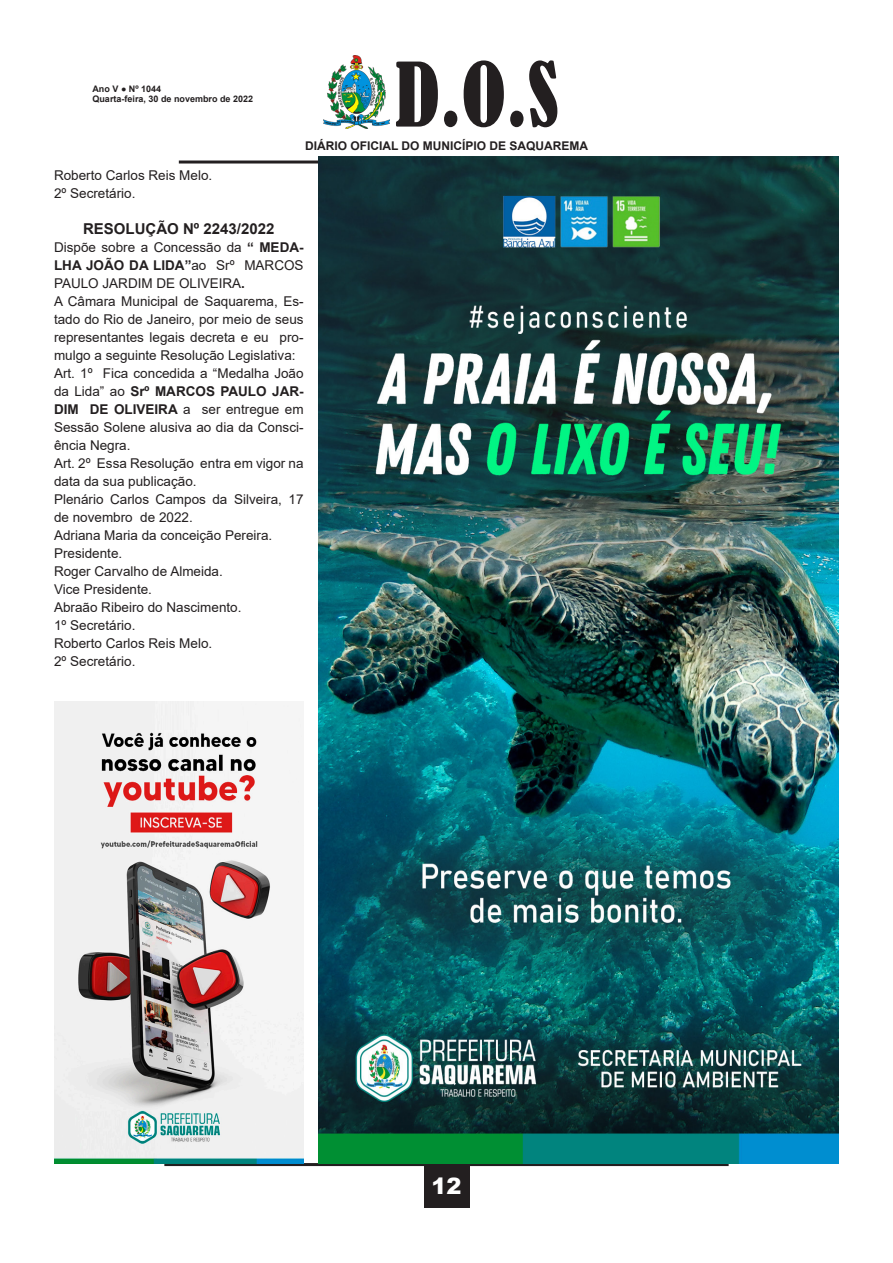
<style>
.page{position:relative;width:893px;height:1263px;background:#fff}
.page>*{position:absolute;margin:0;border:0;box-sizing:border-box;transform-origin:0 0}
.t1{font:condensed 82.5px "Bernard";color:#231f20}
.t2{font:900 22.5px "Arial";color:#fff}
.t3{font:700 15px "Arial";color:#231f20}
.t4{font:13.5px/18px "Arial";color:#231f20;text-align:justify}
.t5{font:700 12px "Arial";color:#231f20}
.t6{font:700 9px/10.8px "Arial";color:#231f20}
.s1{font-weight:700}
</style>
<div class="page">
<hr style="left:164px;top:1163px;width:565px;height:3px;background:#231f20">
<div style="left:424px;top:1163px;width:45px;height:45px;background:#231f20"></div>
<img style="left:324px;top:55px;width:65px;height:73px">
<hr style="left:179px;top:161px;width:535px;height:3px;background:#231f20">
<img style="left:54px;top:702px;width:250px;height:461px">
<img style="left:319px;top:157px;width:520px;height:1006px">
<p class="t6" style="left:92px;top:83px;width:162px">Ano V ● Nº 1044<br>Quarta-feira, 30 de novembro de 2022</p>
<h1 class="t1" style="left:395px;top:47px;width:165px">D.O.S</h1>
<p class="t5" style="left:305px;top:137px;width:285px">DIÁRIO OFICIAL DO MUNICÍPIO DE SAQUAREMA</p>
<p class="t4" style="left:54px;top:166px;width:160px">Roberto Carlos Reis Melo.</p>
<p class="t4" style="left:54px;top:184px;width:83px">2º Secretário.</p>
<p class="t3" style="left:83px;top:218px;width:193px">RESOLUÇÃO Nº 2243/2022</p>
<p class="t4" style="left:54px;top:238px;width:251px">Dispõe sobre a Concessão da <span class="s1">“ MEDA-LHA JOÃO DA LIDA”</span>ao Srº MARCOS PAULO JARDIM DE OLIVEIRA<span class="s1">.</span></p>
<p class="t4" style="left:54px;top:292px;width:251px">A Câmara Municipal de Saquarema, Es&shy;tado do Rio de Janeiro, por meio de seus representantes legais decreta e eu pro&shy;mulgo a seguinte Resolução Legislativa:</p>
<p class="t4" style="left:54px;top:364px;width:251px">Art. 1º Fica concedida a “Medalha João da Lida” ao <span class="s1">Srº MARCOS PAULO JAR-DIM DE OLIVEIRA</span> a ser entregue em Sessão Solene alusiva ao dia da Consci&shy;ência Negra.</p>
<p class="t4" style="left:54px;top:454px;width:251px">Art. 2º Essa Resolução entra em vigor na data da sua publicação.</p>
<p class="t4" style="left:54px;top:490px;width:251px">Plenário Carlos Campos da Silveira, 17 de novembro de 2022.</p>
<p class="t4" style="left:54px;top:526px;width:220px">Adriana Maria da conceição Pereira.<br>Presidente.</p>
<p class="t4" style="left:54px;top:562px;width:170px">Roger Carvalho de Almeida.</p>
<p class="t4" style="left:54px;top:580px;width:100px">Vice Presidente.</p>
<p class="t4" style="left:54px;top:598px;width:189px">Abraão Ribeiro do Nascimento.</p>
<p class="t4" style="left:54px;top:616px;width:83px">1º Secretário.</p>
<p class="t4" style="left:54px;top:634px;width:160px">Roberto Carlos Reis Melo.</p>
<p class="t4" style="left:54px;top:652px;width:83px">2º Secretário.</p>
<h2 class="t2" style="left:431px;top:1170px;width:32px">12</h2>
</div>
